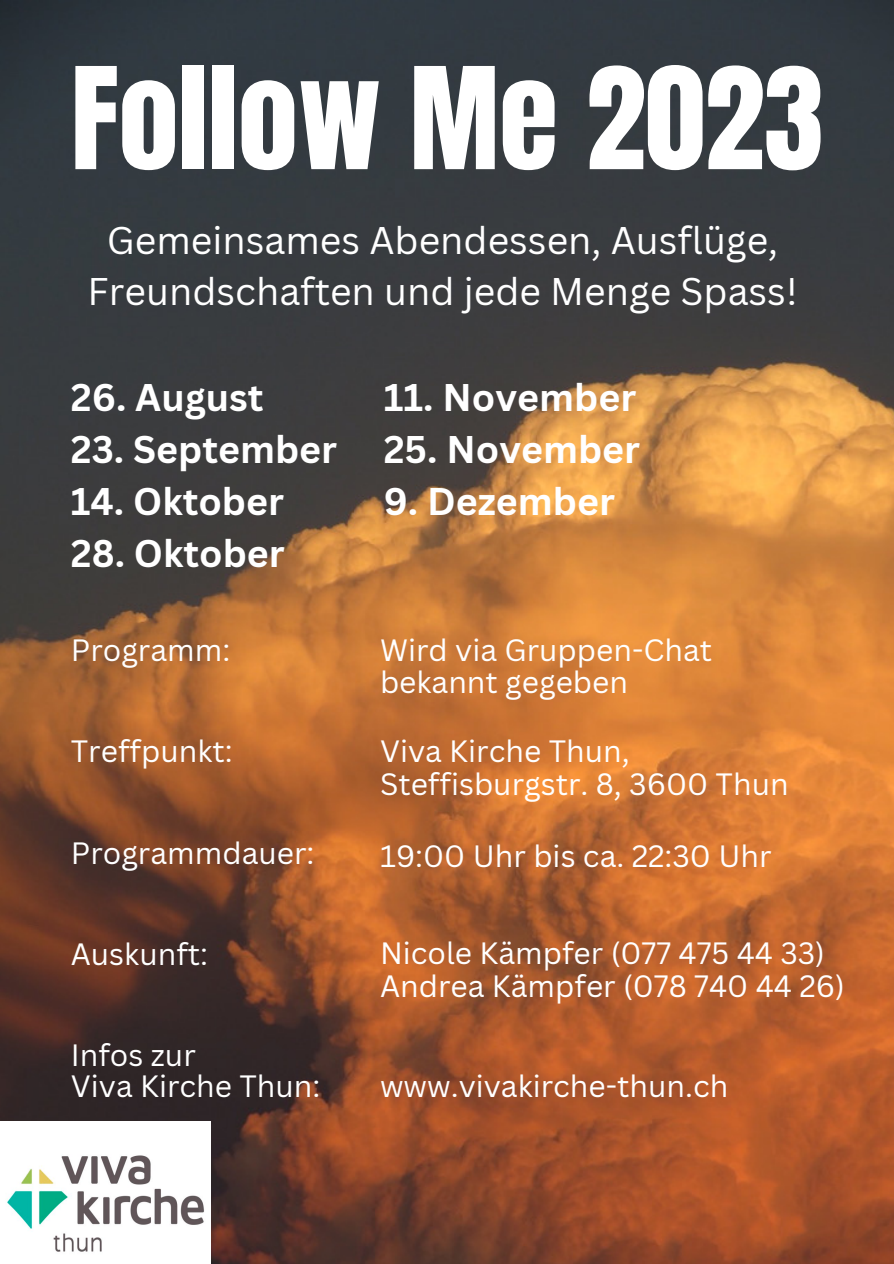
<style>
.page{position:relative;width:894px;height:1264px;background:#fff}
.page>*{position:absolute;margin:0;border:0;box-sizing:border-box;transform-origin:0 0}
.t1{font:120.15px "Anton";color:#fff}
.t2{font:700 37.5px "Canva Sans";color:#fff}
.t3{font:37.5px "Canva Sans";color:#fff}
.t4{font:30px/32.7px "Canva Sans";color:#fff}
</style>
<div class="page">
<img style="left:0;top:0;width:893px;height:1263px">
<img style="left:0;top:1121px;width:211px;height:142px">
<p class="t1" style="left:71px;top:32px;width:754px">Follow Me 2023</p>
<p class="t3" style="left:107px;top:213px;width:672px">Gemeinsames Abendessen, Ausflüge,</p>
<p class="t3" style="left:88px;top:265px;width:711px">Freundschaften und jede Menge Spass!</p>
<p class="t2" style="left:71px;top:371px;width:194px">26. August</p>
<p class="t2" style="left:71px;top:423px;width:268px">23. September</p>
<p class="t2" style="left:71px;top:475px;width:214px">14. Oktober</p>
<p class="t2" style="left:71px;top:526px;width:215px">28. Oktober</p>
<p class="t4" style="left:71px;top:632px;width:161px">Programm:</p>
<p class="t4" style="left:71px;top:734px;width:163px">Treffpunkt:</p>
<p class="t4" style="left:71px;top:835px;width:245px">Programmdauer:</p>
<p class="t4" style="left:71px;top:936px;width:139px">Auskunft:</p>
<p class="t4" style="left:71px;top:1038px;width:126px">Infos zur</p>
<p class="t2" style="left:383px;top:371px;width:254px">11. November</p>
<p class="t2" style="left:383px;top:423px;width:258px">25. November</p>
<p class="t2" style="left:383px;top:475px;width:233px">9. Dezember</p>
<p class="t4" style="left:380px;top:632px;width:333px">Wird via Gruppen-Chat bekannt gegeben</p>
<p class="t4" style="left:380px;top:734px;width:410px">Viva Kirche Thun,<br>Steffisburgstr. 8, 3600 Thun</p>
<p class="t4" style="left:380px;top:838px;width:393px">19:00 Uhr bis ca. 22:30 Uhr</p>
<p class="t4" style="left:380px;top:936px;width:446px">Nicole Kämpfer (077 475 44 33)</p>
<p class="t4" style="left:380px;top:968px;width:466px">Andrea Kämpfer (078 740 44 26)</p>
<p class="t4" style="left:71px;top:1068px;width:251px">Viva Kirche Thun:</p>
<p class="t4" style="left:380px;top:1068px;width:350px">www.vivakirche-thun.ch</p>
</div>
